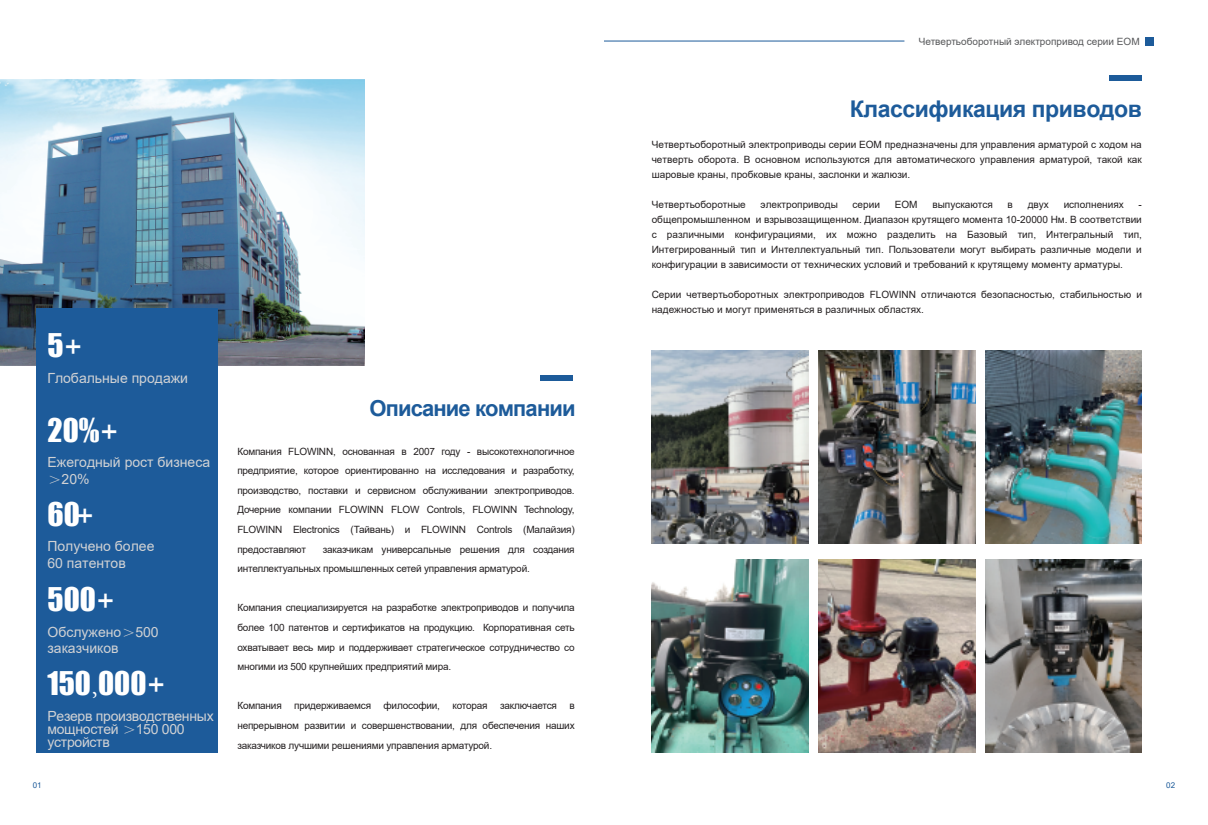
<style>
.page{position:relative;width:1208px;height:825px;background:#fff}
.page>*{position:absolute;margin:0;border:0;box-sizing:border-box;transform-origin:0 0}
.t1{font:30px "Impact";color:#fff}
.t2{font:700 23.1px "Arial";letter-spacing:-.02em;color:#1d5b9a}
.t3{font:700 22px "Arial";letter-spacing:-.04em;color:#1d5b9a}
.t4{font:14px/16.8px "Arial";color:#d1d2d4}
.t5{font:14px/12.8px "Arial";letter-spacing:-.02em;color:#d1d2d4}
.t6{font:10px/19.6px "Arial";color:#231f20;text-align:justify}
.t7{font:10px/19.6px "Arial";letter-spacing:-.02em;color:#231f20}
.t8{font:10px "Arial";color:#57585a}
.t9{font:8px "Arial";color:#1d5b9a}
.s1{font-family:"Arial";font-style:italic}
.s2{font-family:"Adobe Song Std";font-weight:300}
</style>
<div class="page">
<img style="left:0;top:80px;width:364px;height:286px">
<div style="left:541px;top:375px;width:32px;height:5px;background:#1d5b9a"></div>
<div style="left:1110px;top:75px;width:32px;height:6px;background:#1d5b9a"></div>
<div style="left:36px;top:308px;width:182px;height:445px;background:#1d5b9a"></div>
<div style="left:1145px;top:37px;width:9px;height:9px;background:#1d5b9a"></div>
<hr style="left:604px;top:41px;width:300px;height:1px;background:#1d5b9a">
<img style="left:652px;top:351px;width:156px;height:192px">
<img style="left:818px;top:351px;width:157px;height:192px">
<img style="left:985px;top:351px;width:157px;height:192px">
<img style="left:652px;top:560px;width:156px;height:192px">
<img style="left:985px;top:560px;width:157px;height:192px">
<img style="left:818px;top:560px;width:157px;height:192px">
<p class="t8" style="left:918px;top:35px;width:222px">Четвертьоборотный электропривод серии EOM</p>
<h2 class="t2" style="left:850px;top:92px;width:293px">Классификация приводов</h2>
<h1 class="t1" style="left:47px;top:321px;width:35px">5<span class="s1">+</span></h1>
<h3 class="t4" style="left:47px;top:369px;width:142px">Глобальные продажи</h3>
<h1 class="t1" style="left:48px;top:407px;width:71px">20%<span class="s1">+</span></h1>
<h3 class="t4" style="left:48px;top:454px;width:164px">Ежегодный рост бизнеса<span class="s2">＞</span>20%</h3>
<h1 class="t1" style="left:47px;top:491px;width:47px">60<span class="s1">+</span></h1>
<h3 class="t4" style="left:47px;top:538px;width:109px">Получено более<br>60 патентов</h3>
<h1 class="t1" style="left:48px;top:575px;width:67px">500<span class="s1">+</span></h1>
<h3 class="t4" style="left:48px;top:623px;width:113px">Обслужено<span class="s2">＞</span>500 заказчиков</h3>
<h1 class="t1" style="left:47px;top:660px;width:118px">150<span class="s2">,</span>000<span class="s1">+</span></h1>
<h3 class="t5" style="left:47px;top:710px;width:168px">Резерв производственных мощностей <span class="s2">＞</span>150 000 устройств</h3>
<h3 class="t3" style="left:369px;top:393px;width:208px">Описание компании</h3>
<p class="t6" style="left:237px;top:441px;width:339px">Компания FLOWINN, основанная в 2007 году - высокотехнологичное предприятие, которое ориентированно на исследования и разработку, производство, поставки и сервисном обслуживании электроприводов.<br>Дочерние компании FLOWINN FLOW Controls, FLOWINN Technology, FLOWINN Electronics (Тайвань) и FLOWINN Controls (Малайзия) предоставляют</p>
<p class="t7" style="left:237px;top:539px;width:339px;text-indent:85px">заказчикам универсальные решения для создания интеллектуальных промышленных сетей управления арматурой.</p>
<p class="t6" style="left:237px;top:598px;width:339px">Компания специализируется на разработке электроприводов и получила более 100 патентов и сертификатов на продукцию. Корпоративная сеть охватывает весь мир и поддерживает стратегическое сотрудничество со многими из 500 крупнейших предприятий мира.</p>
<p class="t7" style="left:237px;top:696px;width:46px">Компания</p>
<p class="t7" style="left:294px;top:696px;width:78px">придерживаемся</p>
<p class="t7" style="left:383px;top:696px;width:58px">философии,</p>
<p class="t7" style="left:452px;top:696px;width:37px">которая</p>
<p class="t7" style="left:500px;top:696px;width:58px">заключается</p>
<p class="t6" style="left:237px;top:696px;width:339px;text-indent:332px">в непрерывном развитии и совершенствовании, для обеспечения наших заказчиков лучшими решениями управления арматурой.</p>
<p class="t6" style="left:652px;top:137px;width:491px;line-height:15px">Четвертьоборотный электроприводы серии EOM предназначены для управления арматурой с ходом на четверть оборота. В основном используются для автоматического управления арматурой, такой как шаровые краны, пробковые краны, заслонки и жалюзи.</p>
<p class="t6" style="left:652px;top:195px;width:96px">Четвертьоборотные</p>
<p class="t6" style="left:760px;top:195px;width:79px">электроприводы</p>
<p class="t6" style="left:852px;top:195px;width:29px">серии</p>
<p class="t6" style="left:894px;top:195px;width:24px">EOM</p>
<p class="t6" style="left:932px;top:195px;width:62px">выпускаются</p>
<p class="t6" style="left:1007px;top:195px;width:7px">в</p>
<p class="t6" style="left:1027px;top:195px;width:23px">двух</p>
<p class="t6" style="left:1063px;top:195px;width:62px">исполнениях</p>
<p class="t6" style="left:652px;top:197px;width:492px;line-height:15px;text-indent:487px">- общепромышленном и взрывозащищенном. Диапазон крутящего момента 10-20000 Нм. В соответствии с различными конфигурациями, их можно разделить на Базовый тип, Интегральный тип, Интегрированный тип и Интеллектуальный тип. Пользователи могут выбирать различные модели и конфигурации в зависимости от технических условий и требований к крутящему моменту арматуры.</p>
<p class="t6" style="left:652px;top:287px;width:492px;line-height:15px">Серии четвертьоборотных электроприводов FLOWINN отличаются безопасностью, стабильностью и надежностью и могут применяться в различных областях.</p>
<p class="t9" style="left:33px;top:780px;width:10px">01</p>
<p class="t9" style="left:1166px;top:780px;width:10px">02</p>
</div>
